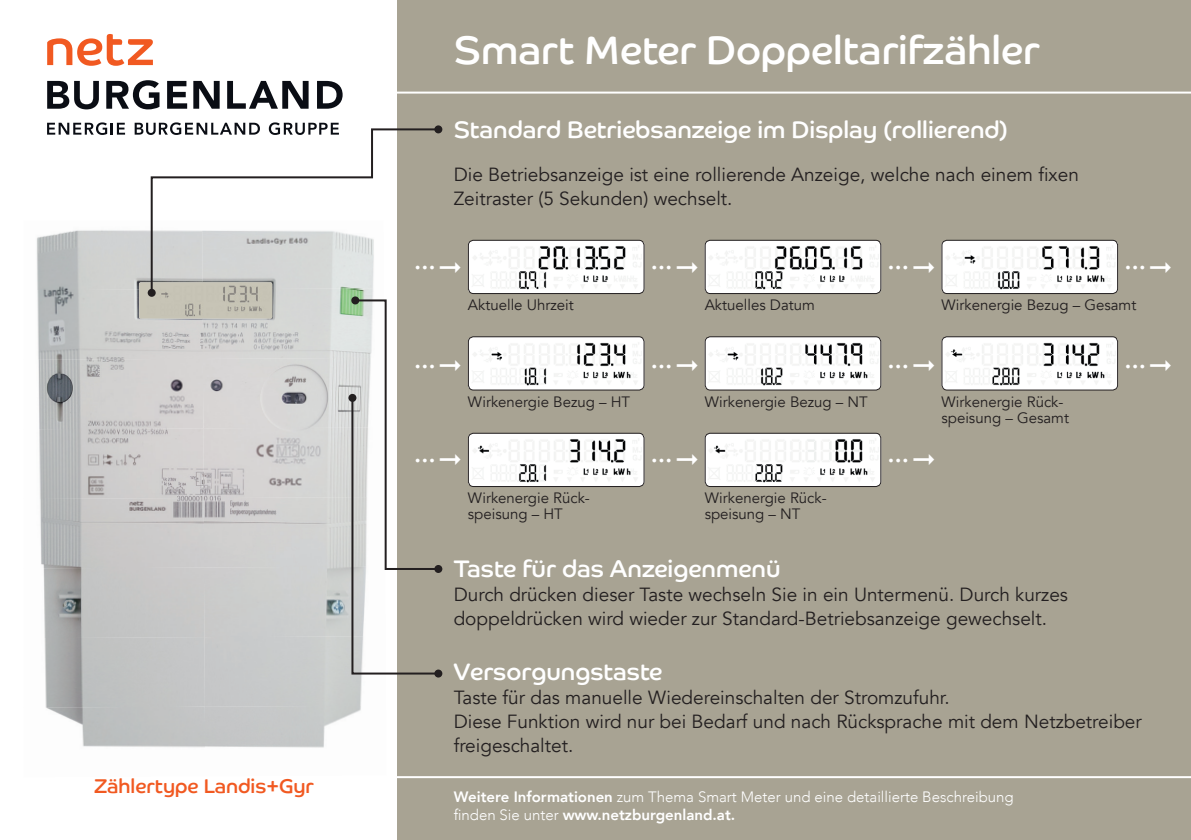
<style>
.page{position:relative;width:1191px;height:840px;background:#fff}
.page>*{position:absolute;margin:0;border:0;box-sizing:border-box;transform-origin:0 0}
.t1{font:40px "Co Headline";color:#fff}
.t2{font:24px "Co Headline";color:#fff}
.t3{font:20px "Co Headline";color:#f15921}
.t4{font:19px/24px "Avenir LT Com";color:#231f20}
.t5{font:15px/16px "Avenir LT Com";color:#231f20}
.t6{font:300 15px/18px "Avenir LT Com";color:#fff}
.s1{font-weight:800}
</style>
<div class="page">
<div style="left:397px;top:0;width:794px;height:839px;background:#a8a393"></div>
<img style="left:36px;top:230px;width:114px;height:58px">
<img style="left:37px;top:288px;width:336px;height:69px">
<img style="left:38px;top:357px;width:312px;height:70px">
<img style="left:39px;top:427px;width:311px;height:69px">
<img style="left:40px;top:496px;width:310px;height:70px">
<img style="left:43px;top:566px;width:307px;height:69px">
<img style="left:44px;top:635px;width:318px;height:70px">
<img style="left:45px;top:705px;width:316px;height:43px">
<div style="left:139px;top:282px;width:133px;height:36px;background:#c7c4b5;border-radius:2px"></div>
<svg style="left:106px;top:80px;width:53px;height:29px"></svg>
<svg style="left:167px;top:81px;width:20px;height:28px"></svg>
<svg style="left:193px;top:81px;width:27px;height:28px"></svg>
<svg style="left:227px;top:81px;width:81px;height:28px"></svg>
<svg style="left:317px;top:81px;width:25px;height:28px"></svg>
<svg style="left:47px;top:81px;width:52px;height:28px"></svg>
<svg style="left:47px;top:34px;width:106px;height:32px"></svg>
<svg style="left:47px;top:122px;width:78px;height:13px"></svg>
<svg style="left:135px;top:122px;width:125px;height:13px"></svg>
<svg style="left:269px;top:122px;width:70px;height:5px"></svg>
<img style="left:468px;top:242px;width:176px;height:50px">
<div style="left:468px;top:240px;width:176px;height:54px;border:1px solid #231f20;border-radius:5px"></div>
<img style="left:468px;top:338px;width:176px;height:50px">
<div style="left:468px;top:336px;width:176px;height:54px;border:1px solid #231f20;border-radius:5px"></div>
<img style="left:468px;top:434px;width:176px;height:51px">
<div style="left:468px;top:432px;width:176px;height:54px;border:1px solid #231f20;border-radius:5px"></div>
<img style="left:706px;top:242px;width:175px;height:50px">
<div style="left:704px;top:240px;width:177px;height:54px;border:1px solid #231f20;border-radius:5px"></div>
<img style="left:706px;top:338px;width:175px;height:50px">
<div style="left:704px;top:336px;width:177px;height:54px;border:1px solid #231f20;border-radius:5px"></div>
<img style="left:705px;top:434px;width:176px;height:51px">
<div style="left:704px;top:432px;width:177px;height:54px;border:1px solid #231f20;border-radius:5px"></div>
<img style="left:943px;top:242px;width:175px;height:50px">
<div style="left:941px;top:240px;width:177px;height:54px;border:1px solid #231f20;border-radius:5px"></div>
<img style="left:943px;top:338px;width:175px;height:50px">
<div style="left:941px;top:336px;width:177px;height:54px;border:1px solid #231f20;border-radius:5px"></div>
<img style="left:147px;top:291px;width:115px;height:26px">
<hr style="left:369px;top:91px;width:822px;height:2px;background:#fff">
<hr style="left:369px;top:775px;width:822px;height:2px;background:#fff">
<svg style="left:150px;top:127px;width:290px;height:167px"></svg>
<div style="left:148px;top:288px;width:8px;height:8px;background:#231f20;border-radius:50%"></div>
<div style="left:434px;top:125px;width:8px;height:8px;background:#231f20;border-radius:50%"></div>
<svg style="left:350px;top:298px;width:90px;height:377px"></svg>
<div style="left:348px;top:393px;width:8px;height:8px;background:#231f20;border-radius:50%"></div>
<div style="left:434px;top:669px;width:8px;height:8px;background:#231f20;border-radius:50%"></div>
<p class="t3" style="left:94px;top:773px;width:221px">Zählertype Landis+Gyr</p>
<h1 class="t1" style="left:454px;top:25px;width:587px">Smart Meter Doppeltarifzähler</h1>
<p class="t2" style="left:454px;top:115px;width:555px">Standard Betriebsanzeige im Display (rollierend)</p>
<p class="t4" style="left:454px;top:162px;width:627px">Die Betriebsanzeige ist eine rollierende Anzeige, welche nach einem fixen<br>Zeitraster (5 Sekunden) wechselt.</p>
<p class="t2" style="left:414px;top:246px;width:49px">…➞</p>
<p class="t2" style="left:651px;top:246px;width:49px">…➞</p>
<p class="t2" style="left:887px;top:246px;width:49px">…➞</p>
<p class="t2" style="left:1124px;top:246px;width:49px">…➞</p>
<p class="t5" style="left:468px;top:297px;width:107px">Aktuelle Uhrzeit</p>
<p class="t5" style="left:704px;top:297px;width:112px">Aktuelles Datum</p>
<p class="t5" style="left:941px;top:297px;width:196px">Wirkenergie Bezug – Gesamt</p>
<p class="t2" style="left:414px;top:344px;width:49px">…➞</p>
<p class="t2" style="left:651px;top:344px;width:49px">…➞</p>
<p class="t2" style="left:887px;top:344px;width:49px">…➞</p>
<p class="t2" style="left:1124px;top:344px;width:49px">…➞</p>
<p class="t5" style="left:468px;top:393px;width:164px">Wirkenergie Bezug – HT</p>
<p class="t5" style="left:704px;top:393px;width:165px">Wirkenergie Bezug – NT</p>
<p class="t5" style="left:941px;top:393px;width:129px">Wirkenergie Rück‑ speisung – Gesamt</p>
<p class="t2" style="left:414px;top:438px;width:49px">…➞</p>
<p class="t2" style="left:651px;top:438px;width:49px">…➞</p>
<p class="t2" style="left:887px;top:438px;width:49px">…➞</p>
<p class="t5" style="left:468px;top:490px;width:124px">Wirkenergie Rück‑ speisung – HT</p>
<p class="t5" style="left:704px;top:490px;width:124px">Wirkenergie Rück‑ speisung – NT</p>
<p class="t2" style="left:454px;top:553px;width:328px">Taste für das Anzeigenmenü</p>
<p class="t4" style="left:454px;top:582px;width:616px">Durch drücken dieser Taste wechseln Sie in ein Untermenü. Durch kurzes doppeldrücken wird wieder zur Standard‑Betriebsanzeige gewechselt.</p>
<p class="t2" style="left:454px;top:657px;width:210px">Versorgungstaste</p>
<p class="t4" style="left:454px;top:685px;width:689px">Taste für das manuelle Wiedereinschalten der Stromzufuhr.<br>Diese Funktion wird nur bei Bedarf und nach Rücksprache mit dem Netzbetreiber freigeschaltet.</p>
<p class="t6" style="left:454px;top:787px;width:561px"><span class="s1">Weitere Informationen</span> zum Thema Smart Meter und eine detaillierte Beschreibung finden Sie unter <span class="s1">www.netzburgenland.at.</span></p>
</div>
